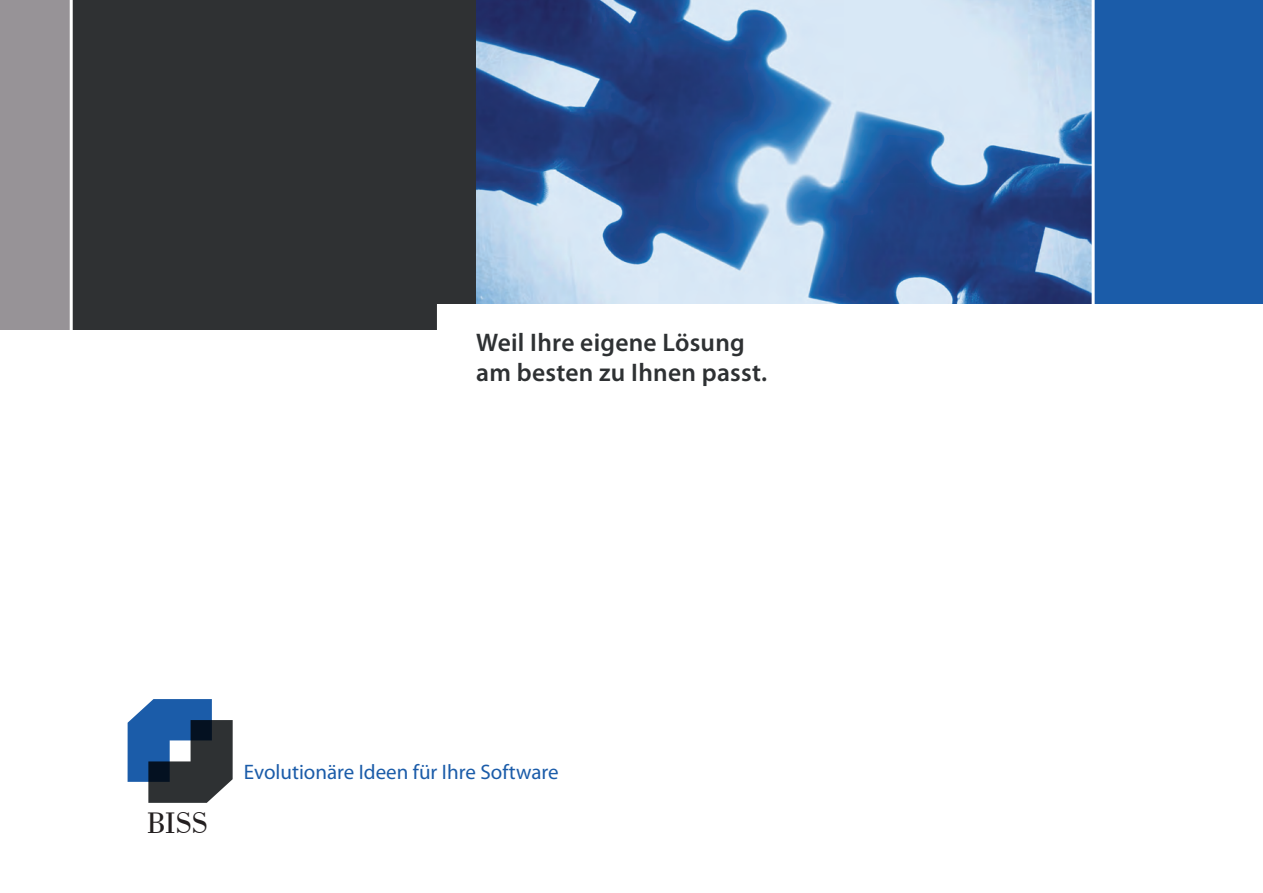
<style>
.page{position:relative;width:1263px;height:893px;background:#fff}
.page>*{position:absolute;margin:0;border:0;box-sizing:border-box;transform-origin:0 0}
.t1{font:31.35px "Bodoni BT";color:#231f20}
.t2{font:600 25.5px/30px "Myriad Pro";letter-spacing:.01em;color:#2e3133}
.t3{font:21px "Myriad Pro";color:#1b5ca9}
</style>
<div class="page">
<div style="left:0;top:0;width:488px;height:330px;background:#2f3133"></div>
<img style="left:476px;top:0;width:616px;height:304px">
<div style="left:1093px;top:0;width:170px;height:330px;background:#1b5ca9"></div>
<div style="left:0;top:0;width:71px;height:330px;background:#979397"></div>
<hr style="left:70px;top:0;width:3px;height:348px;background:#fff">
<hr style="left:1092px;top:0;width:3px;height:352px;background:#fff">
<svg style="left:437px;top:304px;width:826px;height:26px"></svg>
<svg style="left:128px;top:699px;width:105px;height:104px"></svg>
<p class="t2" style="left:476px;top:327px;width:292px">Weil Ihre eigene Lösung am besten zu Ihnen passt.</p>
<p class="t1" style="left:147px;top:804px;width:62px">BISS</p>
<p class="t3" style="left:244px;top:759px;width:316px">Evolutionäre Ideen für Ihre Software</p>
</div>
